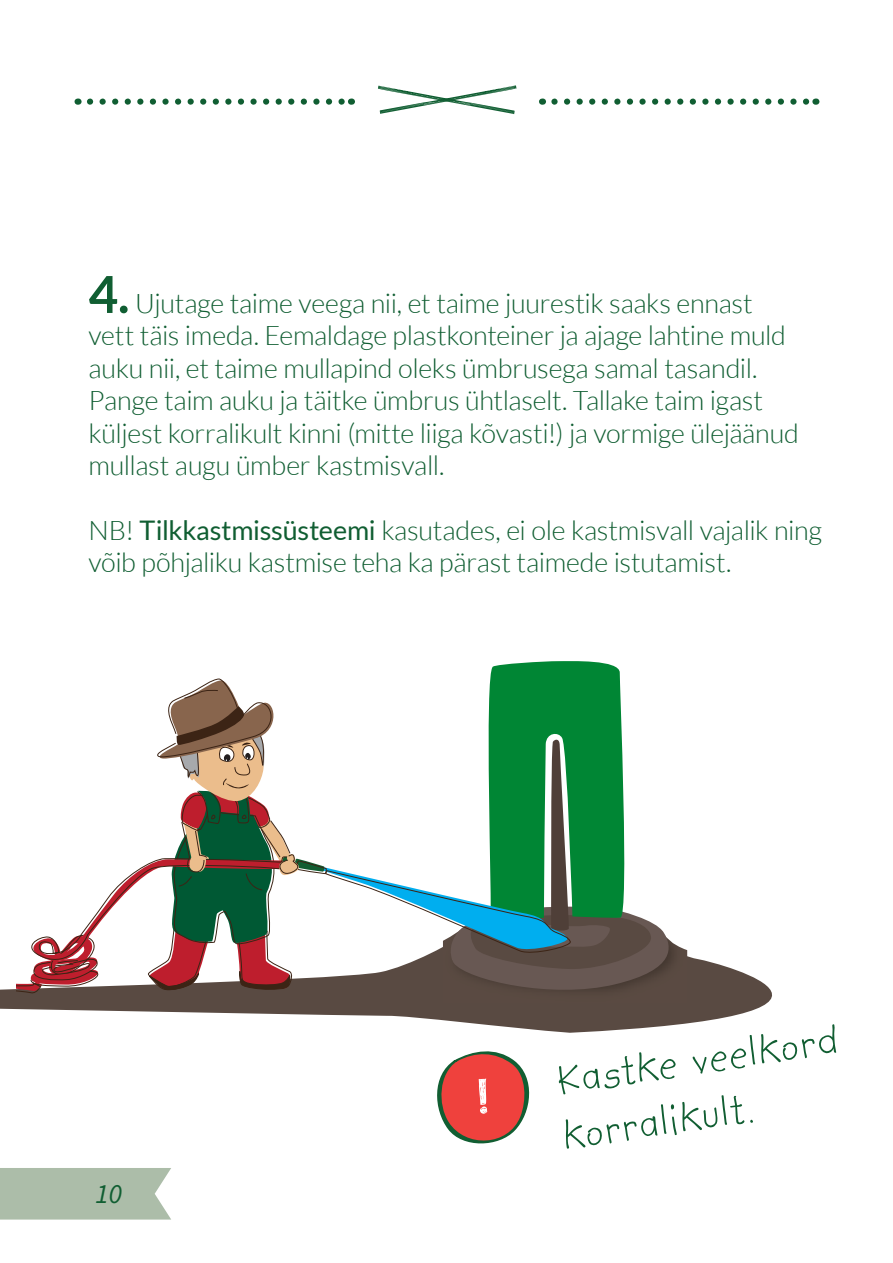
<style>
.page{position:relative;width:893px;height:1263px;background:#fff}
.page>*{position:absolute;margin:0;border:0;box-sizing:border-box;transform-origin:0 0}
.t1{font:46.2px/55.8px "Kidprint";color:#115e32}
.t2{font:italic 27.9px "Source Sans Pro";color:#105e32}
.t3{font:300 27px/32.4px "Lato";letter-spacing:-.015em;color:#105e32}
.s1{font-weight:700;font-size:51px}
.s2{font-weight:400}
</style>
<div class="page">
<svg style="left:90px;top:99px;width:255px;height:6px"></svg>
<svg style="left:554px;top:99px;width:255px;height:6px"></svg>
<svg style="left:378px;top:85px;width:138px;height:29px"></svg>
<svg style="left:0;top:950px;width:772px;height:83px"></svg>
<img style="left:677px;top:945px;width:10px;height:58px">
<svg style="left:16px;top:661px;width:661px;height:344px"></svg>
<div style="left:0;top:1168px;width:171px;height:51px;background:#acbda9"></div>
<svg style="left:437px;top:1051px;width:93px;height:93px"></svg>
<p class="t3" style="left:88px;top:287px;width:712px"><span class="s1">4.</span> Ujutage taime veega nii, et taime juurestik saaks ennast vett täis imeda. Eemaldage plastkonteiner ja ajage lahtine muld auku nii, et taime mullapind oleks ümbrusega samal tasandil.<br>Pange taim auku ja täitke ümbrus ühtlaselt. Tallake taim igast küljest korralikult kinni (mitte liiga kõvasti!) ja vormige ülejäänud mullast augu ümber kastmisvall.</p>
<p class="t3" style="left:88px;top:514px;width:735px">NB! <span class="s2">Tilkkastmissüsteemi</span> kasutades, ei ole kastmisvall vajalik ning võib põhjaliku kastmise teha ka pärast taimede istutamist.</p>
<p class="t2" style="left:95px;top:1175px;width:28px">10</p>
<h1 class="t1" style="left:551px;top:1052px;width:286px;rotate:-8deg">Kastke veelkord korralikult.</h1>
</div>
